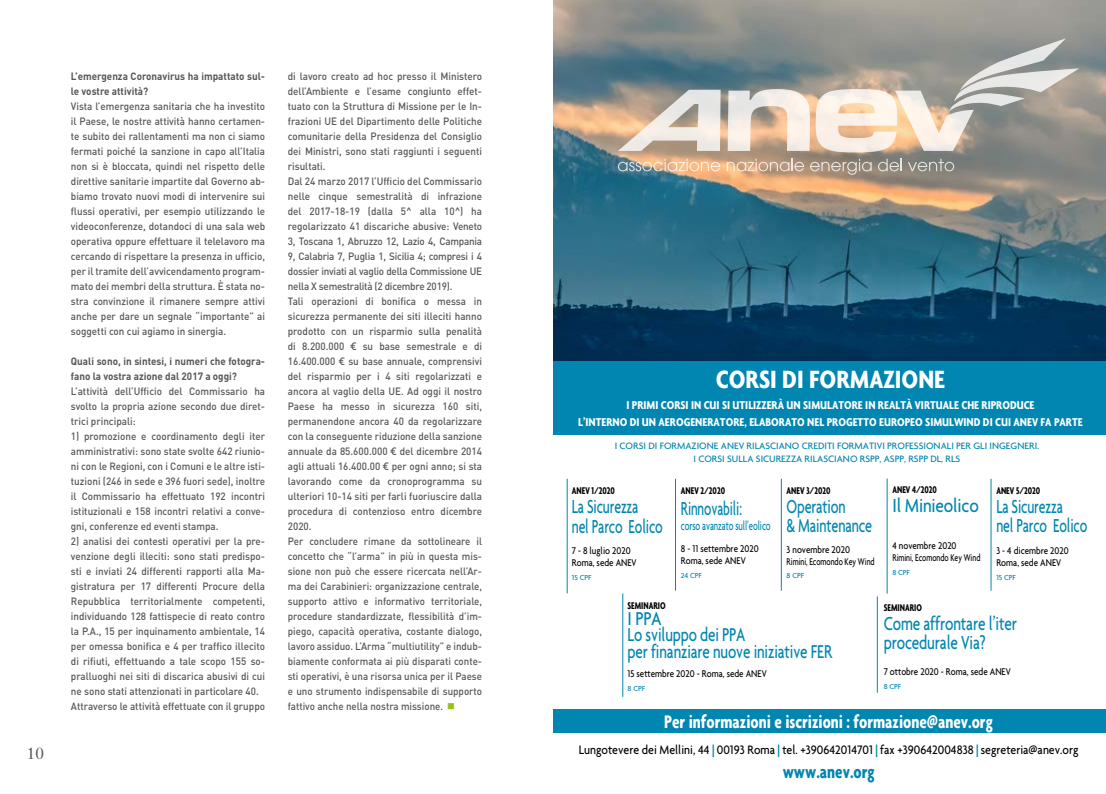
<style>
.page{position:relative;width:1106px;height:794px;background:#fff}
.page>*{position:absolute;margin:0;border:0;box-sizing:border-box;transform-origin:0 0}
.t1{font:700 condensed 27px "Agenda";color:#fff}
.t2{font:500 20.3px/19.3px "Agenda";letter-spacing:-.01em;color:#0086b0;scale:.68 1}
.t3{font:500 20.3px/19.3px "Agenda";letter-spacing:-.01em;color:#0086b0;scale:.75 1}
.t4{font:500 20.3px/19.3px "Agenda";letter-spacing:-.01em;color:#0086b0;scale:.7 1}
.t5{font:500 20.3px "Agenda";letter-spacing:-.01em;color:#0086b0;scale:.85 1}
.t6{font:500 20.3px "Agenda";letter-spacing:-.01em;color:#0086b0;scale:.65 1}
.t7{font:500 20.1px/16.3px "Agenda";letter-spacing:-.01em;color:#0086b0;scale:.85 1}
.t8{font:700 condensed 19.7px "Agenda";color:#fff;scale:.89 1}
.t9{font:700 condensed 19.7px "Agenda";color:#0086b0;scale:.89 1}
.t10{font:17px "Caslon Five Forty";color:#575756}
.t11{font:500 13.4px "Agenda";letter-spacing:-.01em;color:#0086b0;scale:.65 1}
.t12{font:500 13.2px "Agenda";color:#000;scale:.89 1}
.t13{font:700 condensed 12.3px/16.5px "Agenda";color:#fff;text-align:center}
.t14{font:500 10.5px/15px "DIN";color:#575756;text-align:justify;scale:.94 1}
.t15{font:500 10.5px/11.9px "Agenda";color:#000;scale:.85 1}
.t16{font:700 10.5px/15px "DIN";color:#575756;scale:.94 1}
.t17{font:700 condensed 10.5px "Agenda";color:#000;scale:.85 1}
.t18{font:500 10px/12.2px "Agenda";color:#0086b0;text-align:center}
.t19{font:500 7.8px "Agenda";color:#0086b0}
.s1{font-family:"Creo"}
.s2{color:#95c11f}
.s3{font-weight:700;font-stretch:condensed;color:#0086b0}
</style>
<div class="page">
<img style="left:553px;top:0;width:553px;height:361px">
<div style="left:553px;top:361px;width:553px;height:74px;background:#0086b0"></div>
<svg style="left:618px;top:159px;width:102px;height:12px"></svg>
<svg style="left:726px;top:159px;width:78px;height:12px"></svg>
<svg style="left:810px;top:159px;width:61px;height:16px"></svg>
<svg style="left:878px;top:159px;width:76px;height:12px"></svg>
<svg style="left:618px;top:38px;width:461px;height:114px;background:#aeaca4"></svg>
<div style="left:553px;top:709px;width:553px;height:23px;background:#0086b0"></div>
<hr style="left:622px;top:593px;width:1px;height:104px;background:#0086b0">
<hr style="left:876px;top:596px;width:1px;height:96px;background:#0086b0">
<hr style="left:781px;top:479px;width:1px;height:111px;background:#0086b0">
<hr style="left:886px;top:478px;width:1px;height:115px;background:#0086b0">
<hr style="left:990px;top:479px;width:1px;height:111px;background:#0086b0">
<hr style="left:566px;top:479px;width:1px;height:114px;background:#0086b0">
<hr style="left:675px;top:479px;width:1px;height:111px;background:#0086b0">
<h3 class="t10" style="left:27px;top:743px;width:18px">10</h3>
<p class="t16" style="left:71px;top:68px;width:208px">L’emergenza Coronavirus ha impattato sul&shy;le vostre attività?</p>
<p class="t14" style="left:71px;top:98px;width:208px">Vista l’emergenza sanitaria che ha investito il Paese, le nostre attività hanno certamen&shy;te subito dei rallentamenti ma non ci siamo fermati poiché la sanzione in capo all’Italia non si è bloccata, quindi nel rispetto delle direttive sanitarie impartite dal Governo ab&shy;biamo trovato nuovi modi di intervenire sui flussi operativi, per esempio utilizzando le videoconferenze, dotandoci di una sala web operativa oppure effettuare il telelavoro ma cercando di rispettare la presenza in ufficio, per il tramite dell’avvicendamento program&shy;mato dei membri della struttura. È stata no&shy;stra convinzione il rimanere sempre attivi anche per dare un segnale “importante” ai soggetti con cui agiamo in sinergia.</p>
<p class="t16" style="left:71px;top:353px;width:208px">Quali sono, in sintesi, i numeri che fotogra&shy;fano la vostra azione dal 2017 a oggi?</p>
<p class="t14" style="left:71px;top:383px;width:208px">L’attività dell’Ufficio del Commissario ha svolto la propria azione secondo due diret&shy;trici principali:</p>
<p class="t14" style="left:71px;top:428px;width:208px">1) promozione e coordinamento degli iter amministrativi: sono state svolte 642 riunio&shy;ni con le Regioni, con i Comuni e le altre isti&shy;tuzioni (246 in sede e 396 fuori sede), inoltre il Commissario ha effettuato 192 incontri istituzionali e 158 incontri relativi a conve&shy;gni, conferenze ed eventi stampa.</p>
<p class="t14" style="left:71px;top:533px;width:208px;text-align:left">2) analisi dei contesti operativi per la pre&shy;venzione degli illeciti: sono stati predispo&shy;sti e inviati 24 differenti rapporti alla Ma&shy;gistratura per 17 differenti Procure della Repubblica territorialmente competenti, individuando 128 fattispecie di reato contro la P.A., 15 per inquinamento ambientale, 14 per omessa bonifica e 4 per traffico illecito di rifiuti, effettuando a tale scopo 155 so&shy;pralluoghi nei siti di discarica abusivi di cui ne sono stati attenzionati in particolare 40.<br>Attraverso le attività effettuate con il gruppo</p>
<p class="t14" style="left:288px;top:68px;width:208px;text-align:left">di lavoro creato ad hoc presso il Ministero dell’Ambiente e l’esame congiunto effet&shy;tuato con la Struttura di Missione per le In&shy;frazioni UE del Dipartimento delle Politiche comunitarie della Presidenza del Consiglio dei Ministri, sono stati raggiunti i seguenti risultati.<br>Dal 24 marzo 2017 l’Ufficio del Commissario nelle cinque semestralità di infrazione del 2017-18-19 (dalla 5^ alla 10^) ha regolarizzato 41 discariche abusive: Veneto 3, Toscana 1, Abruzzo 12, Lazio 4, Campania 9, Calabria 7, Puglia 1, Sicilia 4; compresi i 4 dossier inviati al vaglio della Commissione UE nella X semestralità (2 dicembre 2019).<br>Tali operazioni di bonifica o messa in sicurezza permanente dei siti illeciti hanno prodotto con un risparmio sulla penalità di 8.200.000 <span class="s1">€</span> su base semestrale e di 16.400.000 <span class="s1">€</span> su base annuale, comprensivi del risparmio per i 4 siti regolarizzati e ancora al vaglio della UE. Ad oggi il nostro Paese ha messo in sicurezza 160 siti, permanendone ancora 40 da regolarizzare con la conseguente riduzione della sanzione annuale da 85.600.000 <span class="s1">€</span> del dicembre 2014 agli attuali 16.400.00 <span class="s1">€</span> per ogni anno; si sta lavorando come da cronoprogramma su ulteriori 10-14 siti per farli fuoriuscire dalla procedura di contenzioso entro dicembre 2020.<br>Per concludere rimane da sottolineare il concetto che “l’arma” in più in questa mis&shy;sione non può che essere ricercata nell’Ar&shy;ma dei Carabinieri: organizzazione centrale, supporto attivo e informativo territoriale, procedure standardizzate, flessibilità d’im&shy;piego, capacità operativa, costante dialogo, lavoro assiduo. L’Arma “multiutility” e indub&shy;biamente conformata ai più disparati conte&shy;sti operativi, è una risorsa unica per il Paese e uno strumento indispensabile di supporto fattivo anche nella nostra missione. <span class="s2">■</span></p>
<h1 class="t1" style="left:716px;top:364px;width:231px">CORSI DI FORMAZIONE</h1>
<p class="t13" style="left:578px;top:397px;width:506px">I PRIMI CORSI IN CUI SI UTILIZZERÀ UN SIMULATORE IN REALTÀ VIRTUALE CHE RIPRODUCE<br>L’INTERNO DI UN AEROGENERATORE, ELABORATO NEL PROGETTO EUROPEO SIMULWIND DI CUI ANEV FA PARTE</p>
<p class="t18" style="left:614px;top:440px;width:426px">I CORSI DI FORMAZIONE ANEV RILASCIANO CREDITI FORMATIVI PROFESSIONALI PER GLI INGEGNERI.<br>I CORSI SULLA SICUREZZA RILASCIANO RSPP, ASPP, RSPP DL, RLS</p>
<p class="t17" style="left:572px;top:484px;width:52px">ANEV 1/2020</p>
<h2 class="t2" style="left:572px;top:496px;width:135px">La Sicurezza<br>nel Parco Eolico</h2>
<p class="t15" style="left:572px;top:544px;width:78px">7 - 8 luglio 2020<br>Roma, sede ANEV</p>
<p class="t19" style="left:572px;top:572px;width:21px">15 CPF</p>
<p class="t17" style="left:681px;top:484px;width:54px">ANEV 2/2020</p>
<h2 class="t6" style="left:681px;top:496px;width:95px">Rinnovabili:</h2>
<p class="t11" style="left:681px;top:518px;width:140px">corso avanzato sull’eolico</p>
<p class="t15" style="left:681px;top:542px;width:93px">8 - 11 settembre 2020<br>Roma, sede ANEV</p>
<p class="t19" style="left:681px;top:570px;width:23px">24 CPF</p>
<p class="t17" style="left:786px;top:484px;width:53px">ANEV 3/2020</p>
<h2 class="t4" style="left:786px;top:496px;width:124px">Operation<br>&amp; Maintenance</h2>
<p class="t15" style="left:786px;top:543px;width:105px">3 novembre 2020<br>Rimini, Ecomondo Key Wind</p>
<p class="t19" style="left:786px;top:571px;width:19px">8 CPF</p>
<p class="t17" style="left:627px;top:599px;width:46px">SEMINARIO</p>
<h3 class="t7" style="left:627px;top:610px;width:242px">I PPA<br>Lo sviluppo dei PPA<br>per finanziare nuove iniziative FER</h3>
<p class="t15" style="left:627px;top:667px;width:165px">15 settembre 2020 - Roma, sede ANEV</p>
<p class="t19" style="left:627px;top:684px;width:19px">8 CPF</p>
<p class="t17" style="left:892px;top:483px;width:54px">ANEV 4/2020</p>
<h2 class="t5" style="left:892px;top:493px;width:103px">Il Minieolico</h2>
<p class="t15" style="left:892px;top:539px;width:105px">4 novembre 2020<br>Rimini, Ecomondo Key Wind</p>
<p class="t19" style="left:892px;top:567px;width:19px">8 CPF</p>
<p class="t17" style="left:996px;top:484px;width:53px">ANEV 5/2020</p>
<h2 class="t2" style="left:996px;top:496px;width:135px">La Sicurezza<br>nel Parco Eolico</h2>
<p class="t15" style="left:996px;top:544px;width:87px">3 - 4 dicembre 2020<br>Roma, sede ANEV</p>
<p class="t19" style="left:996px;top:572px;width:21px">15 CPF</p>
<p class="t17" style="left:883px;top:601px;width:46px">SEMINARIO</p>
<h2 class="t3" style="left:883px;top:613px;width:179px">Come affrontare l’iter procedurale Via?</h2>
<p class="t15" style="left:883px;top:665px;width:151px">7 ottobre 2020 - Roma, sede ANEV</p>
<p class="t19" style="left:883px;top:681px;width:19px">8 CPF</p>
<h3 class="t8" style="left:664px;top:709px;width:371px">Per informazioni e iscrizioni : formazione@anev.org</h3>
<p class="t12" style="left:579px;top:741px;width:563px">Lungotevere dei Mellini, 44 <span class="s3">|</span> 00193 Roma <span class="s3">|</span> tel. +390642014701 <span class="s3">|</span> fax +390642004838 <span class="s3">|</span> segreteria@anev.org</p>
<h3 class="t9" style="left:782px;top:759px;width:105px">www.anev.org</h3>
</div>
